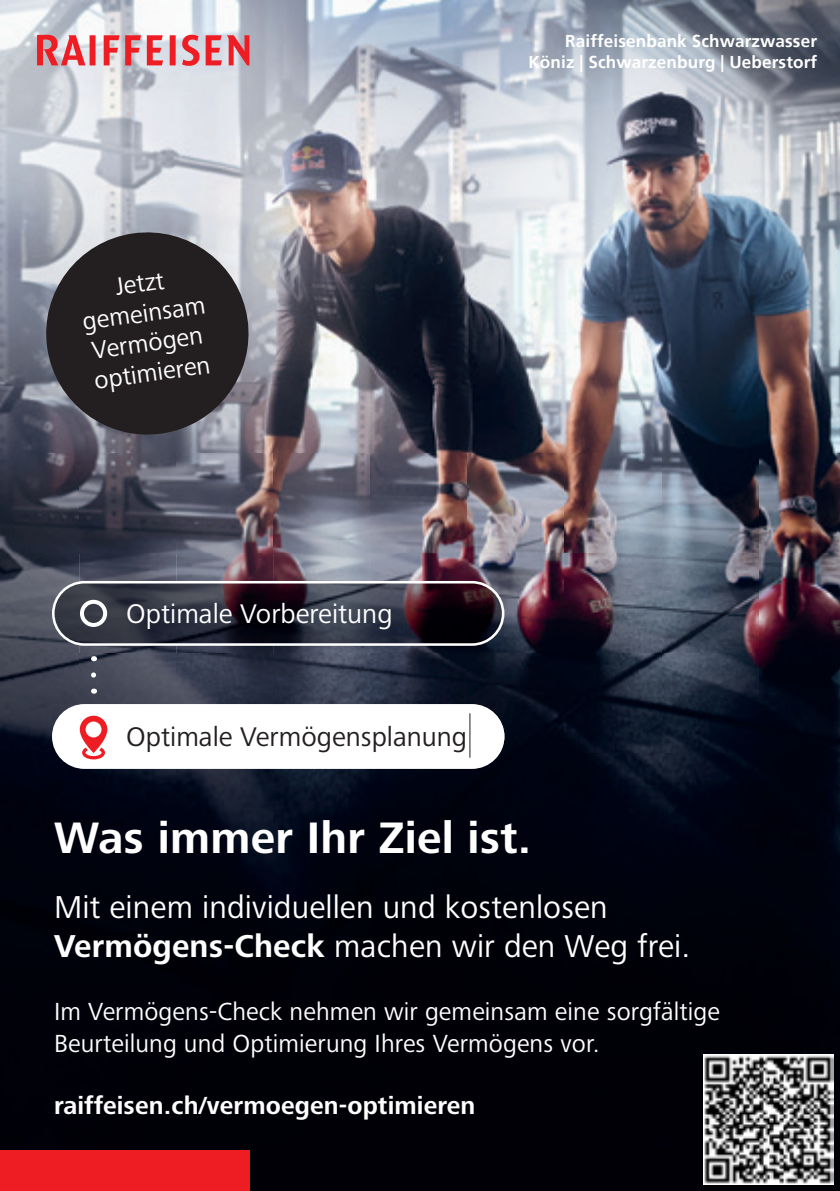
<style>
.page{position:relative;width:840px;height:1191px;background:#fff}
.page>*{position:absolute;margin:0;border:0;box-sizing:border-box;transform-origin:0 0}
.t1{font:700 45.6px "Frutiger Next LTW1 G";letter-spacing:.005em;color:#fff}
.t2{font:32.8px/40px "Frutiger Next LTW1 G";letter-spacing:.005em;color:#fff}
.t3{font:28px "Frutiger Next LTW1 G";color:#231f20}
.t4{font:28px "Frutiger Next LTW1 G";color:#fff}
.t5{font:25.6px/30px "Frutiger Next LTW1 G";letter-spacing:.005em;color:#fff;text-align:center}
.t6{font:700 25.6px "Frutiger Next LTW1 G";letter-spacing:.005em;color:#fff}
.t7{font:700 17.2px/20.6px "Frutiger";letter-spacing:.005em;color:#fff;text-align:right}
.s1{font-weight:700}
</style>
<div class="page">
<img style="left:0;top:0;width:839px;height:1191px">
<div style="left:0;top:1150px;width:249px;height:41px;background:#ee1d23"></div>
<svg style="left:37px;top:35px;width:212px;height:31px;background:#e1858c"></svg>
<svg style="left:39px;top:226px;width:216px;height:215px;background:#49474b"></svg>
<div style="left:53px;top:705px;width:451px;height:62px;background:#fff;border-radius:31px"></div>
<div style="left:52px;top:704px;width:452px;height:65px;border:3px solid #fff;border-radius:31px"></div>
<hr style="left:469px;top:713px;width:1px;height:44px;background:#231f20">
<svg style="left:80px;top:715px;width:27px;height:44px"></svg>
<svg style="left:91px;top:675px;width:5px;height:18px"></svg>
<img style="left:53px;top:582px;width:451px;height:62px">
<div style="left:52px;top:581px;width:452px;height:65px;border:3px solid #fff;border-radius:31px"></div>
<svg style="left:80px;top:600px;width:27px;height:27px"></svg>
<img style="left:703px;top:1054px;width:130px;height:130px">
<p class="t5" style="left:76px;top:278px;width:125px;rotate:-8deg">Jetzt gemeinsam<br>Vermögen optimieren</p>
<p class="t7" style="left:528px;top:31px;width:290px">Raiffeisenbank Schwarzwasser<br>Köniz | Schwarzenburg | Ueberstorf</p>
<p class="t4" style="left:126px;top:597px;width:267px">Optimale Vorbereitung</p>
<p class="t3" style="left:126px;top:721px;width:342px">Optimale Vermögensplanung</p>
<h1 class="t1" style="left:54px;top:812px;width:478px">Was immer Ihr Ziel ist.</h1>
<p class="t2" style="left:54px;top:887px;width:637px">Mit einem individuellen und kostenlosen<br><span class="s1">Vermögens-Check</span> machen wir den Weg frei.</p>
<p class="t5" style="left:54px;top:996px;width:667px;line-height:31.4px;text-align:left">Im Vermögens-Check nehmen wir gemeinsam eine sorgfältige<br>Beurteilung und Optimierung Ihres Vermögens vor.</p>
<p class="t6" style="left:54px;top:1091px;width:422px">raiffeisen.ch/vermoegen-optimieren</p>
</div>
